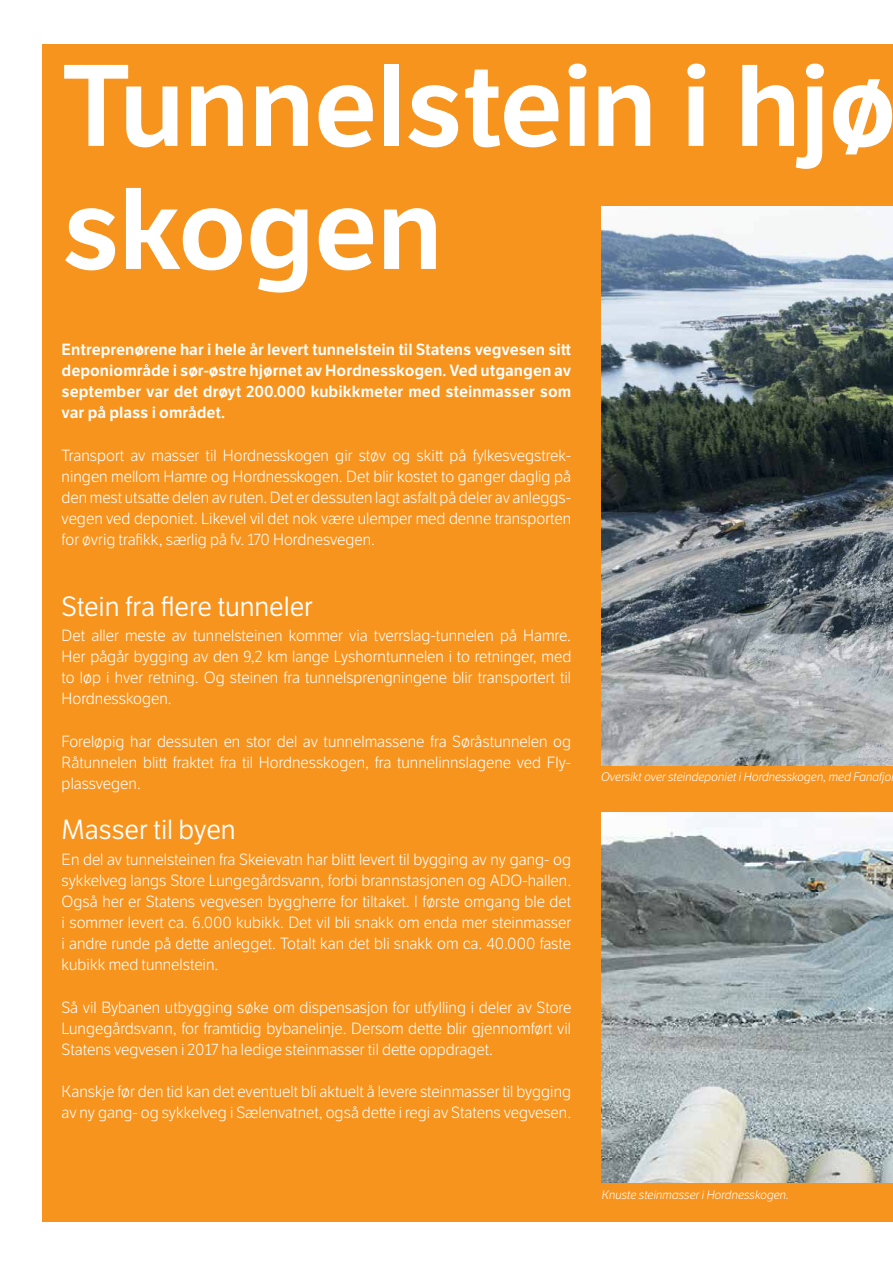
<style>
.page{position:relative;width:893px;height:1263px;background:#fff}
.page>*{position:absolute;margin:0;border:0;box-sizing:border-box;transform-origin:0 0}
.Hovedtittel_1{font:600 112.5px/123px "LFT Etica";letter-spacing:-.015em;color:#fff}
.bla_heading_h2{font:27px "LFT Etica";letter-spacing:-.005em;color:#fff}
.Brodtekst_h4{font:300 15.75px/21px "LFT Etica";color:#fff;text-align:justify}
.Brodtekst_h4-2{font:600 15.75px/21px "LFT Etica";color:#fff;text-align:justify}
.bildetekst{font:italic 300 12px "LFT Etica";color:#fff}
</style>
<div class="page">
<div style="left:43px;top:44px;width:850px;height:1177px;background:#f7941e"></div>
<img style="left:602px;top:206px;width:291px;height:559px">
<img style="left:601px;top:813px;width:292px;height:369px">
<p class="Hovedtittel_1" style="left:62px;top:46px;width:835px">Tunnelstein i hjø skogen</p>
<h5 class="Brodtekst_h4-2" style="left:62px;top:339px;width:511px">Entreprenørene har i hele år levert tunnelstein til Statens vegvesen sitt deponiområde i sør-østre hjørnet av Hordnesskogen. Ved utgangen av september var det drøyt 200.000 kubikkmeter med steinmasser som var på plass i området.</h5>
<h5 class="Brodtekst_h4" style="left:62px;top:445px;width:511px">Transport av masser til Hordnesskogen gir støv og skitt på fylkesvegstrek&shy;ningen mellom Hamre og Hordnesskogen. Det blir kostet to ganger daglig på den mest utsatte delen av ruten. Det er dessuten lagt asfalt på deler av anleggs&shy;vegen ved deponiet. Likevel vil det nok være ulemper med denne transporten for øvrig trafikk, særlig på fv. 170 Hordnesvegen.</h5>
<h2 class="bla_heading_h2" style="left:62px;top:591px;width:253px">Stein fra flere tunneler</h2>
<h5 class="Brodtekst_h4" style="left:62px;top:626px;width:511px">Det aller meste av tunnelsteinen kommer via tverrslag-tunnelen på Hamre.<br>Her pågår bygging av den 9,2 km lange Lyshorntunnelen i to retninger, med to løp i hver retning. Og steinen fra tunnelsprengningene blir transportert til Hordnesskogen.</h5>
<h5 class="Brodtekst_h4" style="left:62px;top:731px;width:511px">Foreløpig har dessuten en stor del av tunnelmassene fra Søråstunnelen og Råtunnelen blitt fraktet fra til Hordnesskogen, fra tunnelinnslagene ved Fly&shy;plassvegen.</h5>
<h2 class="bla_heading_h2" style="left:62px;top:814px;width:176px">Masser til byen</h2>
<h5 class="Brodtekst_h4" style="left:62px;top:849px;width:511px">En del av tunnelsteinen fra Skeievatn har blitt levert til bygging av ny gang- og sykkelveg langs Store Lungegårdsvann, forbi brannstasjonen og ADO-hallen.<br>Også her er Statens vegvesen byggherre for tiltaket. I første omgang ble det i sommer levert ca. 6.000 kubikk. Det vil bli snakk om enda mer steinmasser i andre runde på dette anlegget. Totalt kan det bli snakk om ca. 40.000 faste kubikk med tunnelstein.</h5>
<h5 class="Brodtekst_h4" style="left:62px;top:997px;width:511px">Så vil Bybanen utbygging søke om dispensasjon for utfylling i deler av Store Lungegårdsvann, for framtidig bybanelinje. Dersom dette blir gjennomført vil Statens vegvesen i 2017 ha ledige steinmasser til dette oppdraget.</h5>
<h5 class="Brodtekst_h4" style="left:62px;top:1082px;width:511px">Kanskje før den tid kan det eventuelt bli aktuelt å levere steinmasser til bygging av ny gang- og sykkelveg i Sælenvatnet, også dette i regi av Statens vegvesen.</h5>
<p class="bildetekst" style="left:601px;top:770px;width:292px">Oversikt over steindeponiet i Hordnesskogen, med Fanafjo</p>
<p class="bildetekst" style="left:602px;top:1188px;width:189px">Knuste steinmasser i Hordnesskogen.</p>
</div>
